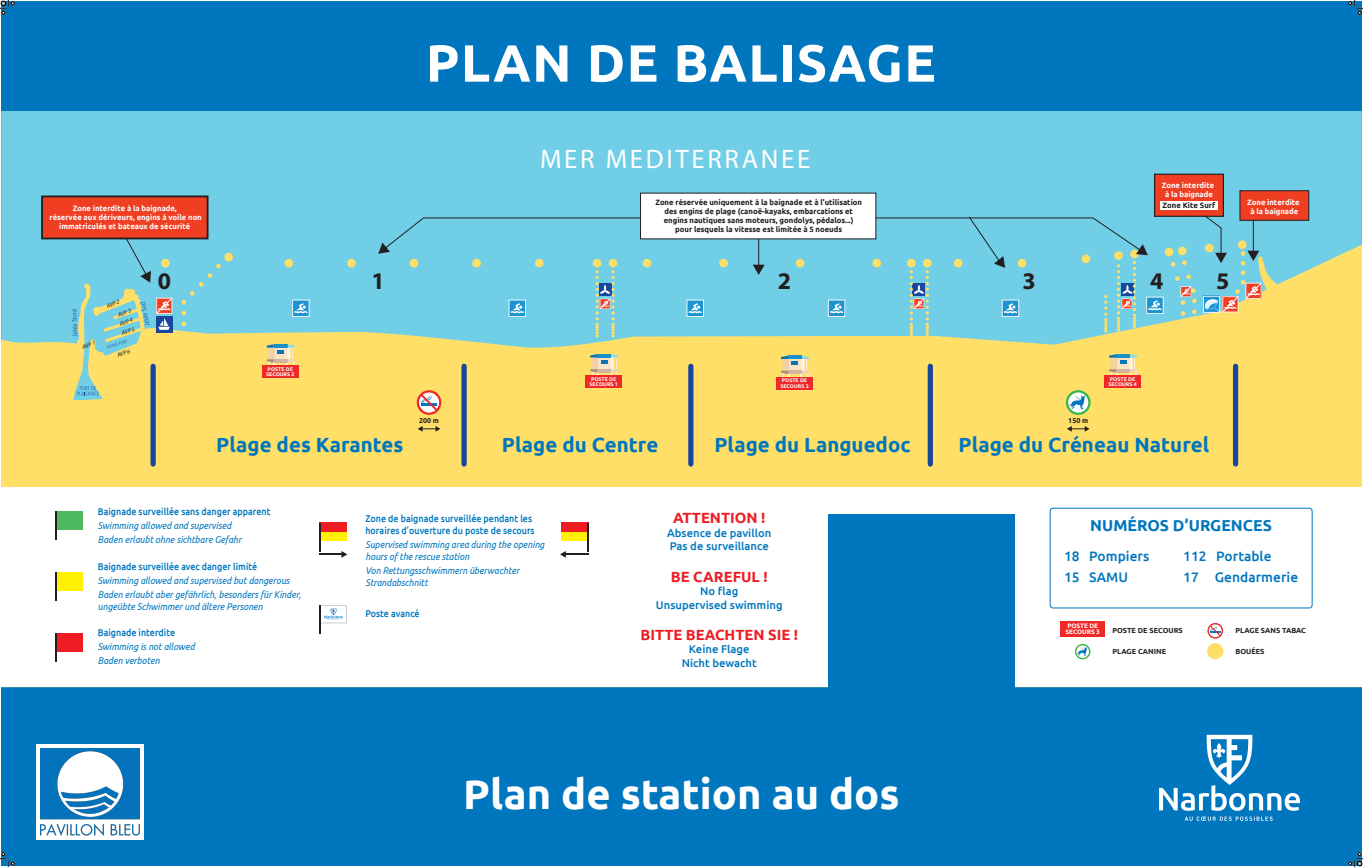
<style>
.page{position:relative;width:1363px;height:867px;background:#fff}
.page>*{position:absolute;margin:0;border:0;box-sizing:border-box;transform-origin:0 0}
.t1{font:700 52.25px "Ubuntu";letter-spacing:.025em;color:#fff}
.t2{font:700 41.58px "Ubuntu";color:#fff}
.t3{font:26.82px "Myriad Pro";letter-spacing:.1em;color:#fff}
.t4{font:700 23.93px "Myriad Pro";color:#231f20}
.t5{font:700 20.5px "Ubuntu";color:#0076be}
.t6{font:700 15.82px "Ubuntu";color:#0076be}
.t7{font:700 14.75px "Ubuntu";color:#ee1d23}
.t8{font:500 13.75px/21.2px "Ubuntu";color:#0076be}
.t9{font:500 11.25px/13.5px "Ubuntu";color:#0076be;text-align:center}
.t10{font:italic 9.9px/14px "Ubuntu";color:#0076be;scale:.9 1}
.t11{font:500 9.9px/11.9px "Ubuntu";color:#0076be;scale:.9 1}
.t12{font:700 7.7px/9px "Ubuntu";letter-spacing:-.005em;color:#231f20;text-align:center}
.t13{font:700 7.7px/9px "Ubuntu";letter-spacing:-.005em;color:#fff;text-align:center}
.t14{font:700 7.35px "Ubuntu";color:#231f20}
.t15{font:700 7.08px "Ubuntu";color:#231f20}
.t16{font:700 6.42px/6.4px "Ubuntu";color:#fff}
.t17{font:italic 6px/12.4px "Myriad Pro";color:#231f20}
.t18{font:700 5.28px/5.3px "Ubuntu";color:#fff}
</style>
<div class="page">
<div style="left:1px;top:1px;width:1361px;height:865px;background:#0076be"></div>
<svg style="left:1159px;top:735px;width:141px;height:86px"></svg>
<div style="left:36px;top:744px;width:108px;height:95px;background:#fff"></div>
<img style="left:40px;top:748px;width:100px;height:87px">
<div style="left:1px;top:111px;width:1361px;height:107px;background:#70cee6"></div>
<svg style="left:1px;top:218px;width:1361px;height:269px;fill:#ffdf68"></svg>
<div style="left:1px;top:487px;width:1361px;height:200px;background:#fff"></div>
<svg style="left:267px;top:344px;width:28px;height:21px"></svg>
<div style="left:262px;top:365px;width:37px;height:13px;background:#ee2927"></div>
<svg style="left:590px;top:354px;width:28px;height:21px"></svg>
<div style="left:585px;top:375px;width:37px;height:13px;background:#ee2927"></div>
<svg style="left:781px;top:356px;width:28px;height:21px"></svg>
<div style="left:776px;top:377px;width:37px;height:13px;background:#ee2927"></div>
<svg style="left:1109px;top:354px;width:28px;height:21px"></svg>
<div style="left:1104px;top:375px;width:37px;height:13px;background:#ee2927"></div>
<svg style="left:292px;top:300px;width:18px;height:17px"></svg>
<svg style="left:108px;top:340px;width:19px;height:9px"></svg>
<svg style="left:71px;top:309px;width:6px;height:27px"></svg>
<svg style="left:77px;top:386px;width:22px;height:9px"></svg>
<div style="left:156px;top:316px;width:16px;height:16px;background:#18469d"></div>
<svg style="left:140px;top:297px;width:33px;height:33px"></svg>
<div style="left:151px;top:366px;width:5px;height:98px;background:#18469d"></div>
<div style="left:461px;top:366px;width:6px;height:98px;background:#18469d"></div>
<div style="left:688px;top:366px;width:5px;height:98px;background:#18469d"></div>
<div style="left:928px;top:366px;width:5px;height:98px;background:#18469d"></div>
<div style="left:1233px;top:366px;width:5px;height:98px;background:#18469d"></div>
<svg style="left:182px;top:321px;width:4px;height:5px"></svg>
<svg style="left:182px;top:311px;width:4px;height:4px"></svg>
<svg style="left:182px;top:264px;width:39px;height:41px"></svg>
<div style="left:224px;top:253px;width:9px;height:8px;background:#ffdf68;border-radius:50%"></div>
<div style="left:284px;top:259px;width:9px;height:8px;background:#ffdf68;border-radius:50%"></div>
<div style="left:347px;top:259px;width:9px;height:8px;background:#ffdf68;border-radius:50%"></div>
<div style="left:1165px;top:248px;width:8px;height:8px;background:#ffdf68;border-radius:50%"></div>
<div style="left:161px;top:259px;width:9px;height:8px;background:#ffdf68;border-radius:50%"></div>
<div style="left:1239px;top:190px;width:70px;height:31px;background:#ef3e22;border:1px solid #231f20"></div>
<div style="left:1154px;top:174px;width:70px;height:43px;background:#ef3e22;border:1px solid #231f20"></div>
<div style="left:1160px;top:201px;width:57px;height:9px;background:#fff"></div>
<div style="left:640px;top:193px;width:236px;height:46px;background:#fff"></div>
<svg style="left:121px;top:239px;width:30px;height:44px"></svg>
<div style="left:41px;top:195px;width:168px;height:44px;background:#ef3e22;border:2px solid #231f20"></div>
<div style="left:1050px;top:508px;width:262px;height:100px;border:1px solid #0076be;border-radius:3px"></div>
<div style="left:828px;top:514px;width:187px;height:202px;background:#0076be"></div>
<svg style="left:378px;top:216px;width:786px;height:121px"></svg>
<svg style="left:1170px;top:208px;width:93px;height:108px"></svg>
<svg style="left:1066px;top:390px;width:25px;height:25px"></svg>
<div style="left:1060px;top:621px;width:45px;height:16px;background:#ee2927"></div>
<div style="left:1207px;top:643px;width:16px;height:16px;background:#ffdf68;border-radius:50%"></div>
<svg style="left:1075px;top:644px;width:15px;height:15px"></svg>
<svg style="left:1207px;top:623px;width:16px;height:16px"></svg>
<svg style="left:417px;top:390px;width:24px;height:25px"></svg>
<svg style="left:418px;top:426px;width:22px;height:6px"></svg>
<svg style="left:1067px;top:426px;width:23px;height:6px"></svg>
<div style="left:55px;top:511px;width:28px;height:19px;background:#4eb95e"></div>
<hr style="left:55px;top:511px;width:2px;height:29px;background:#231f20">
<div style="left:55px;top:572px;width:28px;height:18px;background:#fff101"></div>
<hr style="left:55px;top:572px;width:2px;height:28px;background:#231f20">
<div style="left:319px;top:523px;width:28px;height:18px;background:#fff101"></div>
<div style="left:319px;top:523px;width:28px;height:9px;background:#ee1d23"></div>
<svg style="left:319px;top:523px;width:1px;height:28px"></svg>
<hr style="left:319px;top:553px;width:25px;height:2px;background:#231f20">
<svg style="left:341px;top:551px;width:6px;height:7px"></svg>
<div style="left:561px;top:523px;width:27px;height:18px;background:#fff101"></div>
<div style="left:561px;top:523px;width:27px;height:9px;background:#ee1d23"></div>
<svg style="left:587px;top:523px;width:1px;height:28px"></svg>
<hr style="left:563px;top:553px;width:25px;height:2px;background:#231f20">
<svg style="left:560px;top:551px;width:6px;height:7px"></svg>
<div style="left:55px;top:633px;width:28px;height:18px;background:#ee1d23"></div>
<hr style="left:55px;top:633px;width:2px;height:29px;background:#231f20">
<svg style="left:319px;top:605px;width:28px;height:29px"></svg>
<svg style="left:0;top:852px;width:15px;height:15px"></svg>
<svg style="left:1348px;top:0;width:15px;height:15px"></svg>
<svg style="left:0;top:0;width:15px;height:15px"></svg>
<svg style="left:1348px;top:852px;width:15px;height:15px"></svg>
<h1 class="t1" style="left:426px;top:31px;width:512px">PLAN DE BALISAGE</h1>
<p class="t13" style="left:50px;top:204px;width:154px">Zone interdite à la baignade,<br>réservée aux dériveurs, engins à voile non immatriculés et bateaux de sécurité</p>
<h3 class="t3" style="left:540px;top:143px;width:272px">MER MEDITERRANEE</h3>
<p class="t12" style="left:655px;top:198px;width:208px">Zone réservée uniquement à la baignade et à l’utilisation des engins de plage (canoë-kayaks, embarcations et engins nautiques sans moteurs, gondolys, pédalos...) pour lesquels la vitesse est limitée à 5 noeuds</p>
<p class="t13" style="left:1162px;top:181px;width:54px">Zone interdite à la baignade</p>
<p class="t12" style="left:1162px;top:201px;width:55px">Zone Kite Surf</p>
<p class="t17" style="left:80px;top:341px;width:15px;rotate:-19deg">AVP 1</p>
<p class="t17" style="left:112px;top:297px;width:15px;text-indent:-8px;rotate:-19deg">AVP 2<br>AVP 3</p>
<p class="t17" style="left:117px;top:320px;width:16px;line-height:9.4px;rotate:-19deg">AVP 4<br>AVP 5</p>
<p class="t17" style="left:115px;top:349px;width:15px;rotate:-19deg">AVP 6</p>
<h3 class="t4" style="left:158px;top:265px;width:15px">0</h3>
<h3 class="t4" style="left:371px;top:265px;width:15px">1</h3>
<h3 class="t4" style="left:778px;top:265px;width:15px">2</h3>
<h3 class="t4" style="left:1023px;top:265px;width:15px">3</h3>
<h3 class="t4" style="left:1150px;top:265px;width:15px">4</h3>
<h3 class="t4" style="left:1216px;top:265px;width:15px">5</h3>
<p class="t18" style="left:266px;top:366px;width:30px">POSTE DE<br>SECOURS 2</p>
<p class="t18" style="left:590px;top:376px;width:30px">POSTE DE<br>SECOURS 1</p>
<p class="t18" style="left:780px;top:378px;width:30px">POSTE DE<br>SECOURS 3</p>
<p class="t18" style="left:1108px;top:376px;width:30px">POSTE DE<br>SECOURS 4</p>
<p class="t15" style="left:419px;top:416px;width:21px">200 m</p>
<p class="t15" style="left:1068px;top:416px;width:21px">150 m</p>
<h3 class="t5" style="left:216px;top:432px;width:189px">Plage des Karantes</h3>
<h3 class="t5" style="left:502px;top:432px;width:158px">Plage du Centre</h3>
<h3 class="t5" style="left:714px;top:432px;width:198px">Plage du Languedoc</h3>
<h3 class="t5" style="left:958px;top:432px;width:252px">Plage du Créneau Naturel</h3>
<p class="t13" style="left:1247px;top:197px;width:54px">Zone interdite à la baignade</p>
<p class="t11" style="left:98px;top:505px;width:193px">Baignade surveillée sans danger apparent</p>
<p class="t10" style="left:98px;top:518px;width:161px">Swimming allowed and supervised<br>Baden erlaubt ohne sichtbare Gefahr</p>
<p class="t11" style="left:98px;top:560px;width:178px">Baignade surveillée avec danger limité</p>
<p class="t10" style="left:98px;top:573px;width:227px">Swimming allowed and supervised but dangerous<br>Baden erlaubt aber gefährlich, besonders für Kinder,</p>
<p class="t10" style="left:98px;top:599px;width:185px">ungeübte Schwimmer und ältere Personen</p>
<p class="t11" style="left:98px;top:626px;width:87px">Baignade interdite</p>
<p class="t10" style="left:98px;top:639px;width:109px">Swimming is not allowed<br>Baden verboten</p>
<p class="t11" style="left:365px;top:512px;width:189px">Zone de baignade surveillée pendant les horaires d’ouverture du poste de secours</p>
<p class="t10" style="left:365px;top:538px;width:200px;line-height:11.9px">Supervised swimming area during the opening hours of the rescue station</p>
<p class="t10" style="left:365px;top:564px;width:173px;line-height:11.9px">Von Rettungsschwimmern überwachter<br>Strandabschnitt</p>
<p class="t11" style="left:365px;top:607px;width:62px">Poste avancé</p>
<h3 class="t7" style="left:673px;top:509px;width:94px">ATTENTION !</h3>
<p class="t9" style="left:667px;top:526px;width:106px;text-align:left">Absence de pavillon<br>Pas de surveillance</p>
<h3 class="t7" style="left:671px;top:567px;width:98px">BE CAREFUL !</h3>
<p class="t9" style="left:656px;top:584px;width:128px">No flag<br>Unsupervised swimming</p>
<h3 class="t7" style="left:640px;top:626px;width:159px">BITTE BEACHTEN SIE !</h3>
<p class="t9" style="left:682px;top:642px;width:77px">Keine Flage<br>Nicht bewacht</p>
<h2 class="t2" style="left:463px;top:769px;width:438px">Plan de station au dos</h2>
<h3 class="t6" style="left:1090px;top:516px;width:183px">NUMÉROS D’URGENCES</h3>
<h3 class="t8" style="left:1064px;top:545px;width:87px">18 Pompiers<br>15 SAMU</h3>
<h3 class="t8" style="left:1183px;top:545px;width:117px">112 Portable<br>17 Gendarmerie</h3>
<p class="t16" style="left:1065px;top:622px;width:36px">POSTE DE<br>SECOURS 3</p>
<p class="t14" style="left:1112px;top:626px;width:72px">POSTE DE SECOURS</p>
<p class="t14" style="left:1112px;top:647px;width:55px">PLAGE CANINE</p>
<p class="t14" style="left:1235px;top:647px;width:31px">BOUÉES</p>
<p class="t14" style="left:1235px;top:626px;width:72px">PLAGE SANS TABAC</p>
</div>
